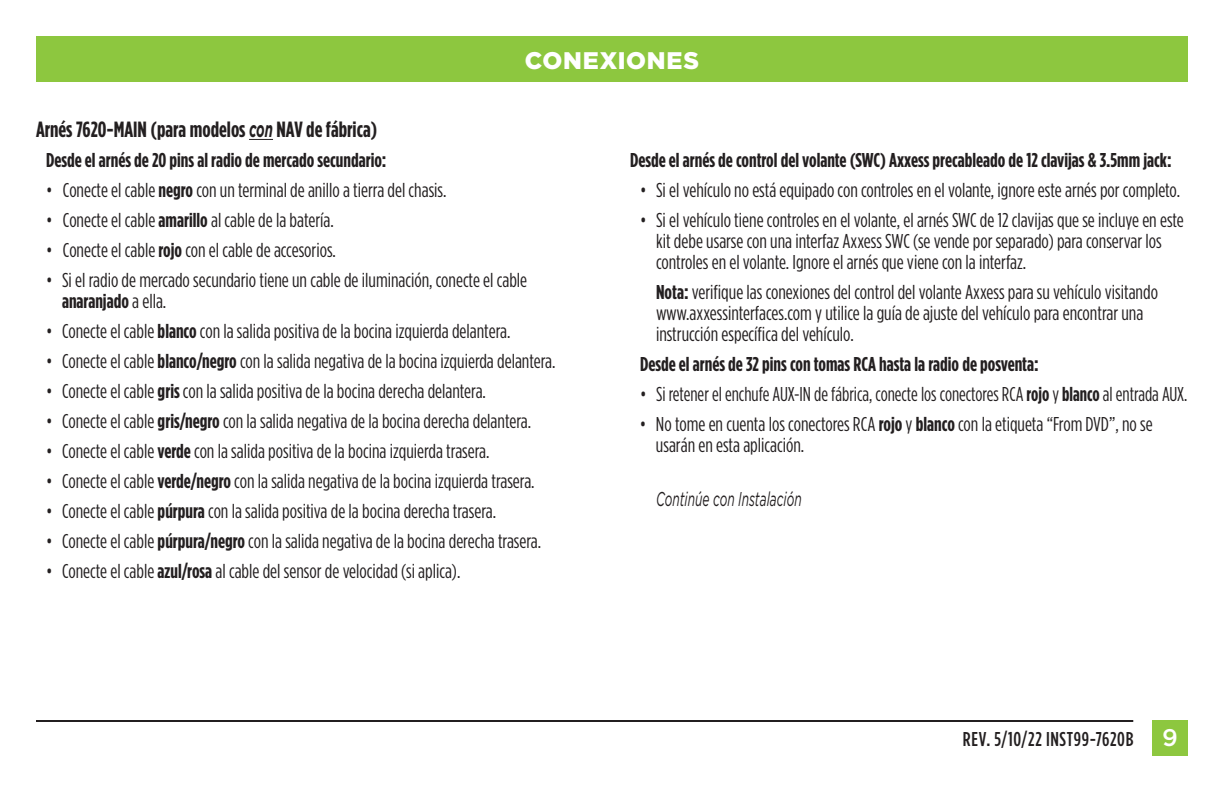
<style>
.page{position:relative;width:1224px;height:792px;background:#fff}
.page>*{position:absolute;margin:0;border:0;box-sizing:border-box;transform-origin:0 0}
.t1{font:900 24px "Gotham";letter-spacing:.03em;color:#fff}
.t2{font:700 22px "Gotham Condensed";color:#231f20}
.t3{font:20px/21px "Gotham Condensed";color:#231f20}
.t4{font:700 20px "Gotham Condensed";color:#231f20}
.t5{font:500 20px "Gotham Condensed";letter-spacing:.03em;color:#231f20}
.t6{font:italic 20px "Gotham";color:#231f20;scale:.6 1}
.s1{font-family:"Gotham";font-style:italic}
.s2{font-weight:700}
.s3{font-family:"Gotham";font-size:24px;color:#fff}
</style>
<div class="page">
<hr style="left:36px;top:720px;width:1097px;height:2px;background:#231f20">
<div style="left:1152px;top:720px;width:36px;height:36px;background:#8dc73f"></div>
<div style="left:36px;top:36px;width:1152px;height:45px;background:#8dc73f"></div>
<svg style="left:249px;top:139px;width:24px;height:1px"></svg>
<p class="t2" style="left:36px;top:116px;width:343px">Arnés 7620-MAIN (para modelos <span class="s1">con</span> NAV de fábrica)</p>
<p class="t1" style="left:525px;top:46px;width:176px">CONEXIONES</p>
<p class="t4" style="left:46px;top:148px;width:342px">Desde el arnés de 20 pins al radio de mercado secundario:</p>
<p class="t3" style="left:46px;top:179px;width:402px">• Conecte el cable <span class="s2">negro</span> con un terminal de anillo a tierra del chasis.</p>
<p class="t3" style="left:46px;top:209px;width:289px">• Conecte el cable <span class="s2">amarillo</span> al cable de la batería.</p>
<p class="t3" style="left:46px;top:239px;width:291px">• Conecte el cable <span class="s2">rojo</span> con el cable de accesorios.</p>
<p class="t3" style="left:62px;top:269px;width:467px;text-indent:-16px">• Si el radio de mercado secundario tiene un cable de iluminación, conecte el cable <span class="s2">anaranjado</span> a ella.</p>
<p class="t3" style="left:46px;top:320px;width:466px">• Conecte el cable <span class="s2">blanco</span> con la salida positiva de la bocina izquierda delantera.</p>
<p class="t3" style="left:46px;top:350px;width:511px">• Conecte el cable <span class="s2">blanco/negro</span> con la salida negativa de la bocina izquierda delantera.</p>
<p class="t3" style="left:46px;top:380px;width:442px">• Conecte el cable <span class="s2">gris</span> con la salida positiva de la bocina derecha delantera.</p>
<p class="t3" style="left:46px;top:410px;width:487px">• Conecte el cable <span class="s2">gris/negro</span> con la salida negativa de la bocina derecha delantera.</p>
<p class="t3" style="left:46px;top:440px;width:445px">• Conecte el cable <span class="s2">verde</span> con la salida positiva de la bocina izquierda trasera.</p>
<p class="t3" style="left:46px;top:470px;width:490px">• Conecte el cable <span class="s2">verde/negro</span> con la salida negativa de la bocina izquierda trasera.</p>
<p class="t3" style="left:46px;top:500px;width:452px">• Conecte el cable <span class="s2">púrpura</span> con la salida positiva de la bocina derecha trasera.</p>
<p class="t3" style="left:46px;top:530px;width:497px">• Conecte el cable <span class="s2">púrpura/negro</span> con la salida negativa de la bocina derecha trasera.</p>
<p class="t3" style="left:46px;top:560px;width:416px">• Conecte el cable <span class="s2">azul/rosa</span> al cable del sensor de velocidad (si aplica).</p>
<p class="t4" style="left:630px;top:149px;width:543px">Desde el arnés de control del volante (SWC) Axxess precableado de 12 clavijas &amp; 3.5mm jack:</p>
<p class="t3" style="left:640px;top:180px;width:542px">• Si el vehículo no está equipado con controles en el volante, ignore este arnés por completo.</p>
<p class="t3" style="left:656px;top:210px;width:529px;text-indent:-16px">• Si el vehículo tiene controles en el volante, el arnés SWC de 12 clavijas que se incluye en este kit debe usarse con una interfaz Axxess SWC (se vende por separado) para conservar los controles en el volante. Ignore el arnés que viene con la interfaz.</p>
<p class="t3" style="left:656px;top:282px;width:504px"><span class="s2">Nota:</span> verifique las conexiones del control del volante Axxess para su vehículo visitando www.axxessinterfaces.com y utilice la guía de ajuste del vehículo para encontrar una instrucción específica del vehículo.</p>
<p class="t4" style="left:640px;top:353px;width:400px">Desde el arnés de 32 pins con tomas RCA hasta la radio de posventa:</p>
<p class="t3" style="left:640px;top:384px;width:549px">• Si retener el enchufe AUX-IN de fábrica, conecte los conectores RCA <span class="s2">rojo</span> y <span class="s2">blanco</span> al entrada AUX.</p>
<p class="t3" style="left:656px;top:414px;width:498px;text-indent:-16px">• No tome en cuenta los conectores RCA <span class="s2">rojo</span> y <span class="s2">blanco</span> con la etiqueta “From DVD”, no se usarán en esta aplicación.</p>
<p class="t6" style="left:656px;top:488px;width:244px">Continúe con Instalación</p>
<p class="t5" style="left:963px;top:728px;width:216px">REV. 5/10/22 INST99-7620B <span class="s3">9</span></p>
</div>
